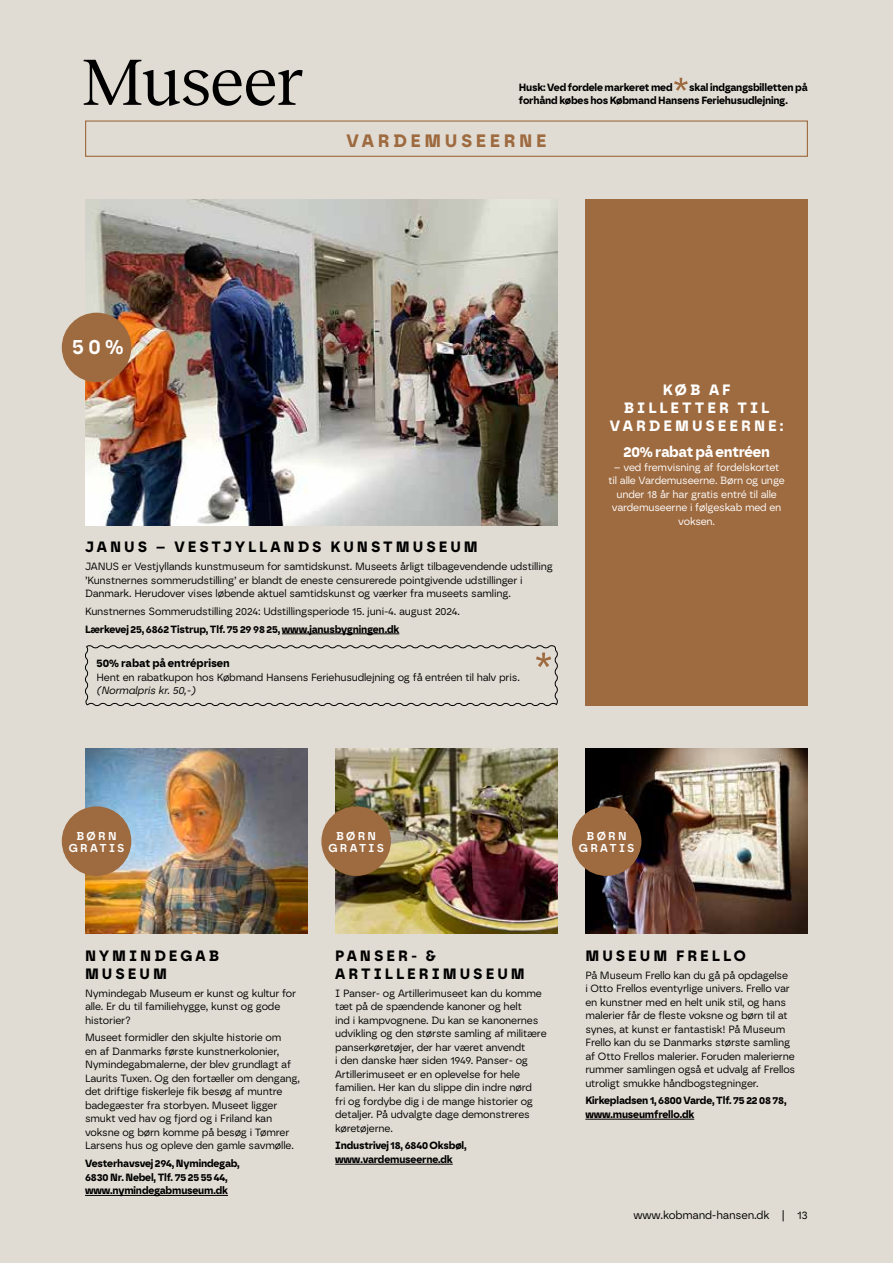
<style>
.page{position:relative;width:893px;height:1263px;background:#e1dcd3}
.page>*{position:absolute;margin:0;border:0;box-sizing:border-box;transform-origin:0 0}
.t1{font:67.5px "Reckless";color:#000}
.t2{font:600 21.45px "Borna";color:#fff}
.t3{font:700 18px "Borna";letter-spacing:.2em;color:#9e6a3f}
.t4{font:700 15px/18px "Borna";letter-spacing:.2em;color:#000}
.t5{font:700 15px/18px "Borna";letter-spacing:.2em;color:#fff;text-align:center}
.t6{font:700 15px "Borna";letter-spacing:-.015em;color:#fff}
.t7{font:600 11.55px/12.8px "Borna";letter-spacing:.2em;color:#fff;text-align:center}
.t8{font:11.25px "Borna";letter-spacing:-.015em;color:#000}
.t9{font:700 11.25px "Borna";color:#000}
.t10{font:10.5px/13.5px "Borna";letter-spacing:-.015em;color:#000}
.t11{font:700 10.5px/13.5px "Borna";letter-spacing:-.015em;color:#000}
.t12{font:10.5px/13.5px "Borna";letter-spacing:-.015em;color:#fff;text-align:center}
.t13{font:italic 10.5px "Borna";letter-spacing:-.015em;color:#000}
</style>
<div class="page">
<svg style="left:674px;top:78px;width:14px;height:13px"></svg>
<div style="left:585px;top:199px;width:223px;height:507px;background:#9e6a3f"></div>
<div style="left:85px;top:120px;width:723px;height:37px;border:1px solid #9e6a3f"></div>
<img style="left:85px;top:200px;width:473px;height:325px">
<hr style="left:282px;top:633px;width:117px;height:1px;background:#000">
<svg style="left:85px;top:645px;width:473px;height:61px"></svg>
<hr style="left:585px;top:1119px;width:109px;height:1px;background:#000">
<img style="left:585px;top:748px;width:223px;height:186px">
<hr style="left:335px;top:1164px;width:118px;height:1px;background:#000">
<hr style="left:85px;top:1195px;width:143px;height:1px;background:#000">
<img style="left:85px;top:748px;width:223px;height:186px">
<img style="left:335px;top:748px;width:223px;height:186px">
<div style="left:62px;top:313px;width:69px;height:69px;background:#9e6a3f;border-radius:50%"></div>
<div style="left:62px;top:806px;width:69px;height:70px;background:#9e6a3f;border-radius:50%"></div>
<div style="left:321px;top:806px;width:70px;height:70px;background:#9e6a3f;border-radius:50%"></div>
<div style="left:572px;top:806px;width:69px;height:70px;background:#9e6a3f;border-radius:50%"></div>
<h1 class="t1" style="left:82px;top:33px;width:223px">Museer</h1>
<p class="t11" style="left:519px;top:80px;width:290px;text-indent:170px">skal indgangsbilletten på forhånd købes hos Købmand Hansens Feriehusudlejning.</p>
<p class="t11" style="left:519px;top:80px;width:155px">Husk: Ved fordele markeret med</p>
<h3 class="t3" style="left:346px;top:130px;width:202px">VARDEMUSEERNE</h3>
<h2 class="t2" style="left:72px;top:334px;width:53px">50%</h2>
<h3 class="t5" style="left:610px;top:380px;width:175px">KØB AF<br>BILLETTER TIL<br>VARDEMUSEERNE:</h3>
<h3 class="t6" style="left:623px;top:443px;width:148px">20% rabat på entréen</h3>
<p class="t12" style="left:609px;top:460px;width:178px">– ved fremvisning af fordelskortet til alle Vardemuseerne. Børn og unge under 18 år har gratis entré til alle vardemuseerne i følgeskab med en voksen.</p>
<h3 class="t4" style="left:85px;top:538px;width:394px">JANUS – VESTJYLLANDS KUNSTMUSEUM</h3>
<p class="t10" style="left:85px;top:559px;width:469px">JANUS er Vestjyllands kunstmuseum for samtidskunst. Museets årligt tilbagevendende udstilling ’Kunstnernes sommerudstilling’ er blandt de eneste censurerede pointgivende udstillinger i<br>Danmark. Herudover vises løbende aktuel samtidskunst og værker fra museets samling.</p>
<p class="t10" style="left:85px;top:604px;width:376px">Kunstnernes Sommerudstilling 2024: Udstillingsperiode 15. juni-4. august 2024.</p>
<p class="t11" style="left:85px;top:622px;width:316px">Lærkevej 25, 6862 Tistrup, Tlf. 75 29 98 25, www.janusbygningen.dk</p>
<p class="t9" style="left:97px;top:657px;width:135px">50% rabat på entréprisen</p>
<p class="t10" style="left:97px;top:670px;width:425px">Hent en rabatkupon hos Købmand Hansens Feriehusudlejning og få entréen til halv pris.</p>
<p class="t13" style="left:97px;top:684px;width:100px">(Normalpris kr. 50,-)</p>
<p class="t7" style="left:69px;top:829px;width:57px">BØRN<br>GRATIS</p>
<p class="t7" style="left:328px;top:829px;width:57px">BØRN<br>GRATIS</p>
<p class="t7" style="left:579px;top:829px;width:57px">BØRN<br>GRATIS</p>
<h3 class="t4" style="left:85px;top:946px;width:136px">NYMINDEGAB<br>MUSEUM</h3>
<p class="t10" style="left:85px;top:986px;width:213px">Nymindegab Museum er kunst og kultur for alle. Er du til familiehygge, kunst og gode historier?</p>
<p class="t10" style="left:85px;top:1031px;width:217px">Museet formidler den skjulte historie om<br>en af Danmarks første kunstnerkolonier, Nymindegabmalerne, der blev grundlagt af Laurits Tuxen. Og den fortæller om dengang, det driftige fiskerleje fik besøg af muntre badegæster fra storbyen. Museet ligger smukt ved hav og fjord og i Friland kan voksne og børn komme på besøg i Tømrer Larsens hus og opleve den gamle savmølle.</p>
<p class="t11" style="left:85px;top:1157px;width:156px">Vesterhavsvej 294, Nymindegab,<br>6830 Nr. Nebel, Tlf. 75 25 55 44, www.nymindegabmuseum.dk</p>
<h3 class="t4" style="left:335px;top:946px;width:191px">PANSER- &amp;<br>ARTILLERIMUSEUM</h3>
<p class="t10" style="left:335px;top:986px;width:213px">I Panser- og Artillerimuseet kan du komme tæt på de spændende kanoner og helt<br>ind i kampvognene. Du kan se kanonernes udvikling og den største samling af militære panserkøretøjer, der har været anvendt<br>i den danske hær siden 1949. Panser- og Artillerimuseet er en oplevelse for hele familien. Her kan du slippe din indre nørd<br>fri og fordybe dig i de mange historier og detaljer. På udvalgte dage demonstreres køretøjerne.</p>
<p class="t11" style="left:335px;top:1139px;width:133px">Industrivej 18, 6840 Oksbøl, www.vardemuseerne.dk</p>
<h3 class="t4" style="left:585px;top:946px;width:162px">MUSEUM FRELLO</h3>
<p class="t10" style="left:585px;top:968px;width:211px">På Museum Frello kan du gå på opdagelse<br>i Otto Frellos eventyrlige univers. Frello var en kunstner med en helt unik stil, og hans malerier får de fleste voksne og børn til at synes, at kunst er fantastisk! På Museum Frello kan du se Danmarks største samling af Otto Frellos malerier. Foruden malerierne rummer samlingen også et udvalg af Frellos utroligt smukke håndbogstegninger.</p>
<p class="t11" style="left:585px;top:1094px;width:203px">Kirkepladsen 1, 6800 Varde, Tlf. 75 22 08 78, www.museumfrello.dk</p>
<p class="t8" style="left:633px;top:1208px;width:176px">www.kobmand-hansen.dk | 13</p>
</div>
